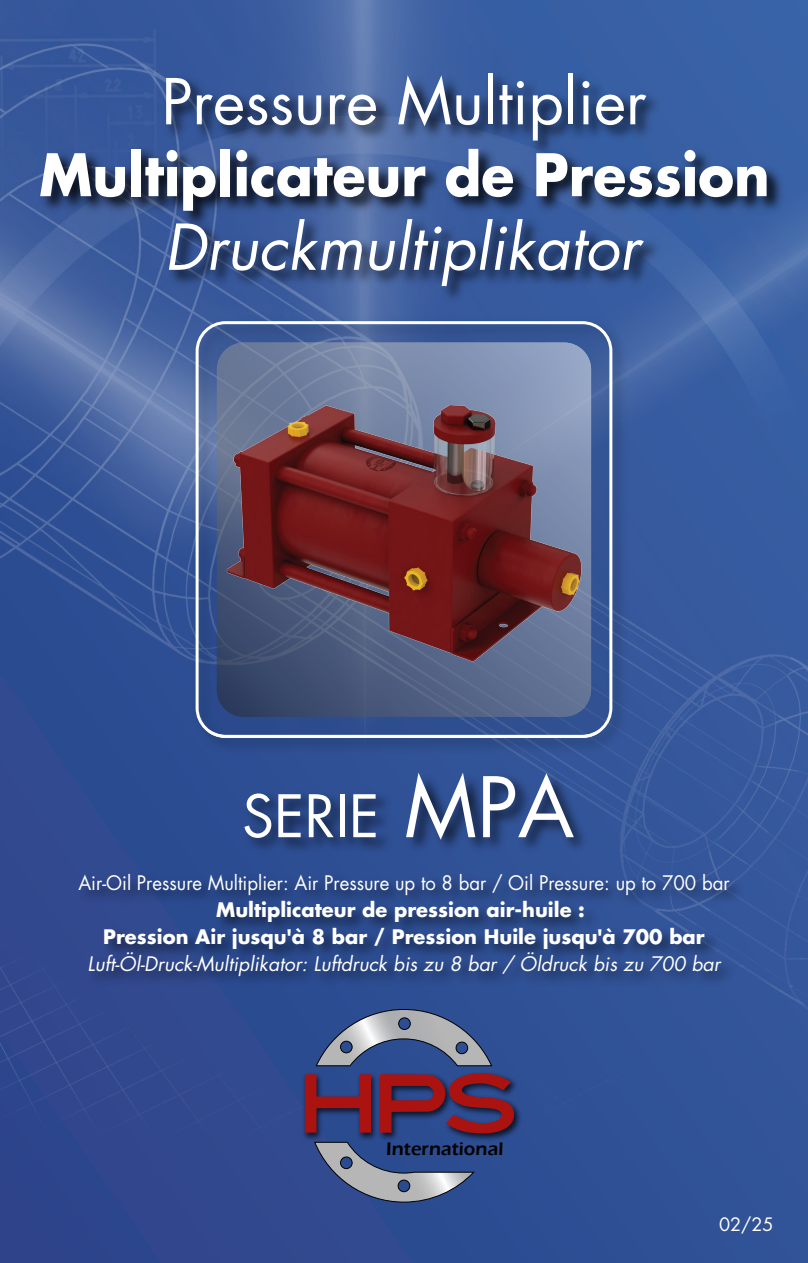
<style>
.page{position:relative;width:808px;height:1263px;background:#fff}
.page>*{position:absolute;margin:0;border:0;box-sizing:border-box;transform-origin:0 0}
.t1{font:61.5px "Futura Std";color:#fff}
.t2{font:italic 61.5px "Futura Std";color:#fff}
.t3{font:700 57px "Futura Std";color:#fff;scale:.95 1}
.t4{font:57px "Futura Std";color:#fff}
.t5{font:700 19.5px/27px "Futura Std";color:#fff;text-align:center}
.t6{font:19.5px "Futura Std";color:#fff;scale:.95 1}
.t7{font:italic 19.5px "Futura Std";color:#fff}
.t8{font:600 18.75px "Eras ITC";letter-spacing:.005em;color:#000}
.t9{font:18px "Futura Std";color:#fff}
.s1{font-size:81px}
</style>
<div class="page">
<img style="left:0;top:0;width:808px;height:1263px">
<img style="left:189px;top:314px;width:443px;height:443px">
<svg style="left:196px;top:321px;width:416px;height:417px"></svg>
<img style="left:207px;top:732px;width:394px;height:6px">
<svg style="left:316px;top:1009px;width:176px;height:57px"></svg>
<svg style="left:314px;top:1144px;width:160px;height:58px"></svg>
<img style="left:300px;top:1068px;width:224px;height:76px">
<svg style="left:305px;top:1074px;width:66px;height:59px"></svg>
<svg style="left:380px;top:1073px;width:134px;height:61px"></svg>
<img style="left:154px;top:66px;width:514px;height:76px">
<img style="left:33px;top:142px;width:759px;height:90px">
<img style="left:158px;top:211px;width:508px;height:99px">
<img style="left:72px;top:763px;width:680px;height:236px">
<img style="left:190px;top:372px;width:428px;height:321px">
<h1 class="t1" style="left:161px;top:62px;width:486px">Pressure Multiplier</h1>
<h2 class="t3" style="left:39px;top:137px;width:771px">Multiplicateur de Pression</h2>
<h1 class="t2" style="left:164px;top:208px;width:477px">Druckmultiplikator</h1>
<h2 class="t4" style="left:242px;top:780px;width:334px">SERIE <span class="s1">MPA</span></h2>
<p class="t6" style="left:78px;top:870px;width:687px">Air-Oil Pressure Multiplier: Air Pressure up to 8 bar / Oil Pressure: up to 700 bar</p>
<p class="t5" style="left:103px;top:896px;width:603px">Multiplicateur de pression air-huile :<br>Pression Air jusqu'à 8 bar / Pression Huile jusqu'à 700 bar</p>
<p class="t7" style="left:88px;top:951px;width:634px">Luft-Öl-Druck-Multiplikator: Luftdruck bis zu 8 bar / Öldruck bis zu 700 bar</p>
<p class="t8" style="left:386px;top:1138px;width:119px">International</p>
<p class="t9" style="left:719px;top:1213px;width:56px">02/25</p>
</div>
